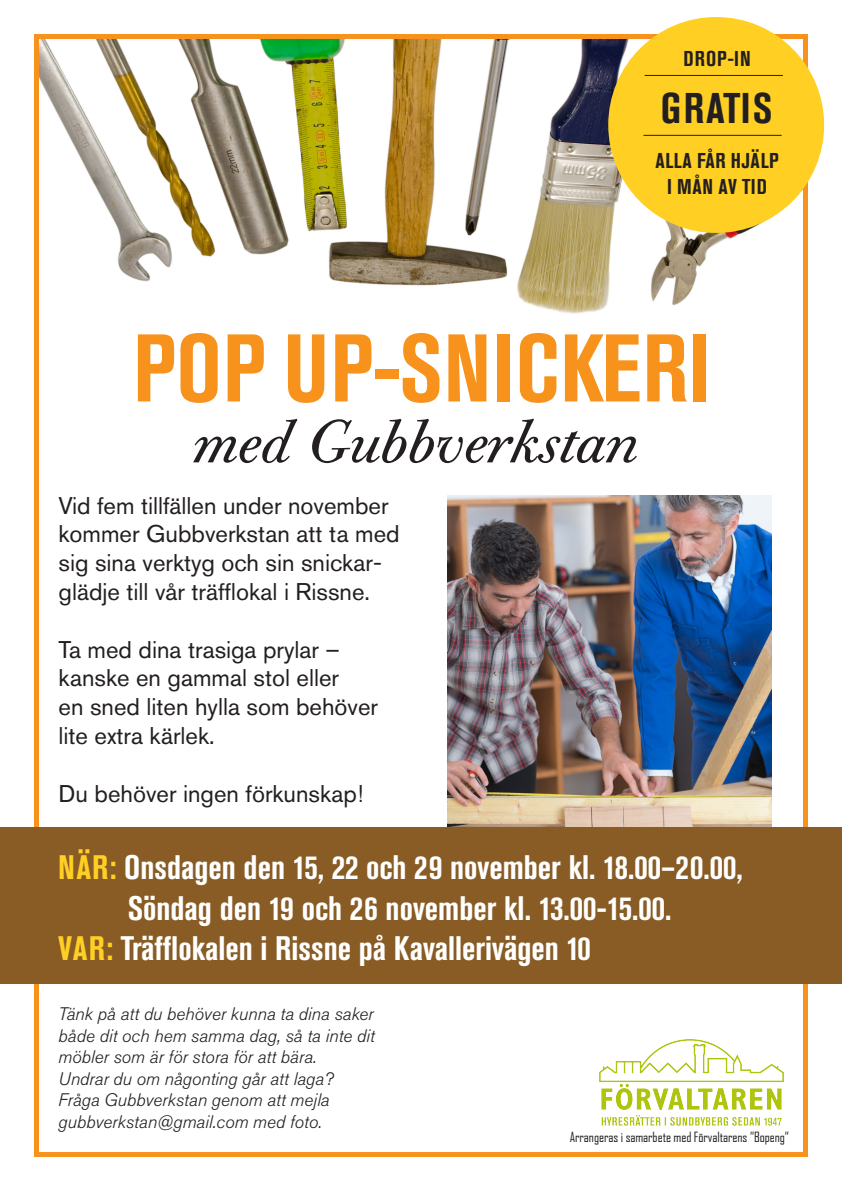
<style>
.page{position:relative;width:842px;height:1191px;background:#fff}
.page>*{position:absolute;margin:0;border:0;box-sizing:border-box;transform-origin:0 0}
.t1{font:700 condensed 95px "Akzidenz Grotesk Std";letter-spacing:.01em;color:#f7931d}
.t2{font:italic 60px "Bodoni Old Face BQ";color:#231f20}
.t3{font:700 condensed 42.6px "Akzidenz Grotesk Std";letter-spacing:.045em;color:#231f20}
.t4{font:700 condensed 33.7px/40.4px "Akzidenz Grotesk Std";color:#fff;text-align:center}
.t5{font:24px/28.8px "Akzidenz Grotesk Std";color:#231f20}
.t6{font:700 condensed 21.3px "Akzidenz Grotesk Std";letter-spacing:.035em;color:#231f20}
.t7{font:italic 300 18px/21.6px "Akzidenz Grotesk Std";color:#231f20}
.t8{font:13.5px "Agency FB";letter-spacing:-.005em;color:#231f20}
.s1{color:#ffcf24}
</style>
<div class="page">
<img style="left:447px;top:495px;width:325px;height:332px">
<img style="left:40px;top:40px;width:762px;height:274px">
<div style="left:34px;top:34px;width:774px;height:1123px;border:5px solid #f7931d"></div>
<div style="left:0;top:827px;width:842px;height:157px;background:#885c24"></div>
<img style="left:599px;top:1039px;width:184px;height:86px">
<div style="left:608px;top:17px;width:216px;height:216px;background:#ffcf24;border-radius:50%"></div>
<hr style="left:645px;top:75px;width:138px;height:1px;background:#231f20">
<hr style="left:643px;top:135px;width:139px;height:1px;background:#231f20">
<p class="t6" style="left:683px;top:47px;width:69px">DROP-IN</p>
<p class="t3" style="left:661px;top:83px;width:113px">GRATIS</p>
<p class="t6" style="left:655px;top:149px;width:125px">ALLA FÅR HJÄLP</p>
<p class="t6" style="left:667px;top:174px;width:101px">I MÅN AV TID</p>
<p class="t1" style="left:133px;top:314px;width:579px">POP UP-SNICKERI</p>
<p class="t2" style="left:190px;top:405px;width:446px">med Gubbverkstan</p>
<p class="t5" style="left:59px;top:490px;width:343px">Vid fem tillfällen under november kommer Gubbverkstan att ta med sig sina verktyg och sin snickar&shy;glädje till vår träfflokal i Rissne.</p>
<p class="t5" style="left:59px;top:634px;width:321px">Ta med dina trasiga prylar – kanske en gammal stol eller<br>en sned liten hylla som behöver lite extra kärlek.</p>
<p class="t5" style="left:59px;top:778px;width:307px">Du behöver ingen förkunskap!</p>
<p class="t4" style="left:58px;top:847px;width:686px"><span class="s1">NÄR:</span> Onsdagen den 15, 22 och 29 november kl. 18.00–20.00,<br>Söndag den 19 och 26 november kl. 13.00-15.00.</p>
<p class="t4" style="left:58px;top:928px;width:534px"><span class="s1">VAR:</span> Träfflokalen i Rissne på Kavallerivägen 10</p>
<p class="t7" style="left:58px;top:1003px;width:316px">Tänk på att du behöver kunna ta dina saker</p>
<p class="t7" style="left:58px;top:1024px;width:318px">både dit och hem samma dag, så ta inte dit möbler som är för stora för att bära.<br>Undrar du om någonting går att laga?<br>Fråga Gubbverkstan genom att mejla gubbverkstan@gmail.com med foto.</p>
<p class="t8" style="left:570px;top:1128px;width:221px">Arrangeras i samarbete med Förvaltarens ”Bopeng”</p>
</div>
